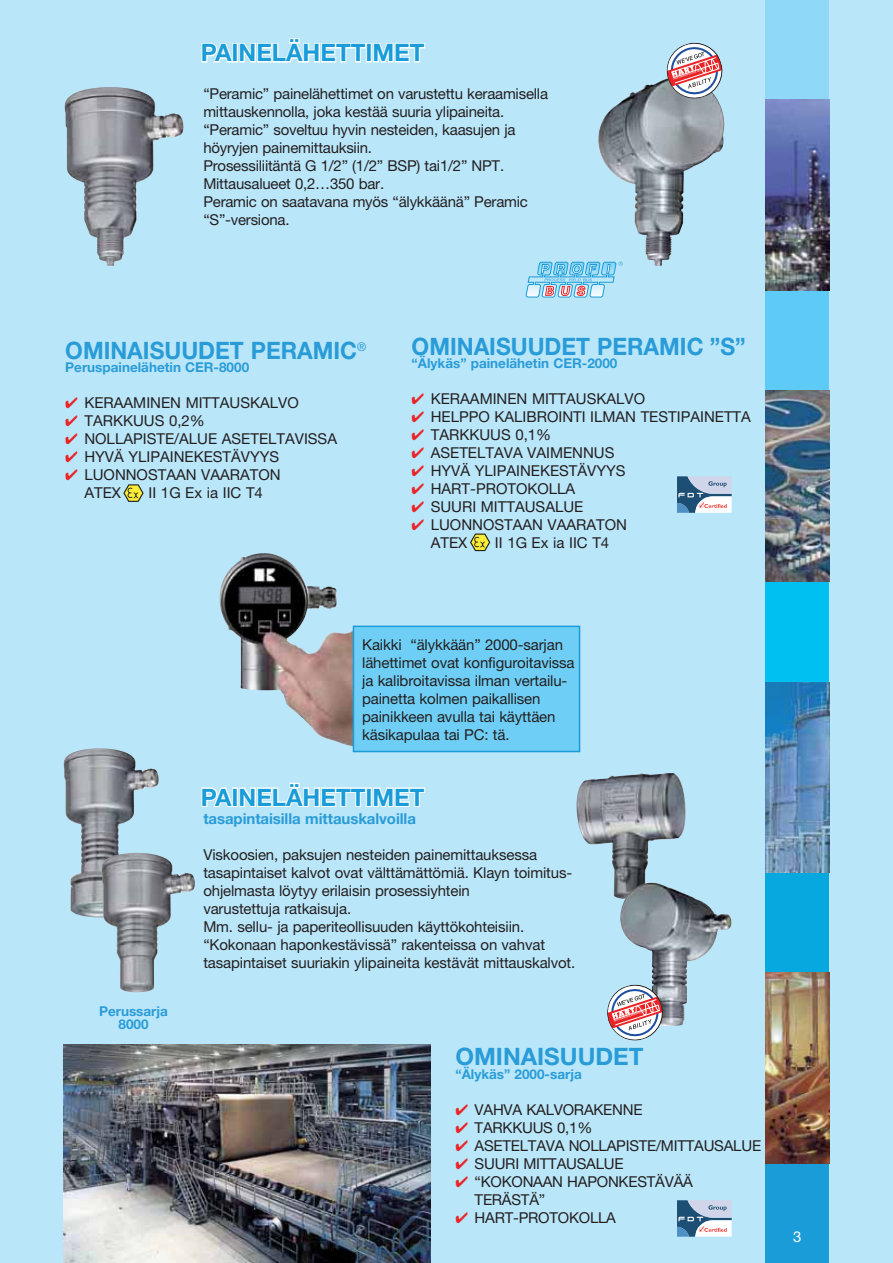
<style>
.page{position:relative;width:893px;height:1263px;background:#bae6f9}
.page>*{position:absolute;margin:0;border:0;box-sizing:border-box;transform-origin:0 0}
.t1{font:700 24px "Helvetica Neue";color:#299cd8;scale:.95 1}
.t2{font:700 24px "Helvetica Neue";color:#199cd8}
.t3{font:700 24px "Helvetica Neue";color:#299cd8}
.t4{font:15px/18px "Helvetica Neue";letter-spacing:-.01em;color:#231f20}
.t5{font:700 15px "Helvetica Neue";letter-spacing:-.005em;color:#299cd8}
.t6{font:15px "Helvetica Neue";color:#fff}
.t7{font:700 13.5px/13.5px "Helvetica Neue";color:#299cd8;text-align:center}
.s1{color:#239ed9}
.s2{color:#ea2426}
</style>
<div class="page">
<div style="left:765px;top:0;width:64px;height:117px;background:#8fd8f8"></div>
<div style="left:765px;top:278px;width:64px;height:130px;background:#5dcbf5"></div>
<div style="left:765px;top:569px;width:64px;height:129px;background:#00bff1"></div>
<div style="left:765px;top:860px;width:64px;height:129px;background:#07a7e0"></div>
<div style="left:765px;top:1151px;width:64px;height:112px;background:#199cd8"></div>
<img style="left:765px;top:99px;width:64px;height:192px">
<img style="left:765px;top:390px;width:64px;height:192px">
<img style="left:765px;top:682px;width:64px;height:191px">
<img style="left:765px;top:973px;width:64px;height:190px">
<img style="left:597px;top:78px;width:128px;height:188px">
<img style="left:576px;top:773px;width:110px;height:126px">
<img style="left:620px;top:883px;width:69px;height:143px">
<svg style="left:526px;top:262px;width:97px;height:35px"></svg>
<svg style="left:470px;top:534px;width:20px;height:17px"></svg>
<svg style="left:667px;top:43px;width:56px;height:56px;background:#c8aeb7"></svg>
<svg style="left:607px;top:984px;width:56px;height:56px"></svg>
<img style="left:220px;top:553px;width:135px;height:194px">
<div style="left:353px;top:626px;width:227px;height:125px;background:#6fcef5"></div>
<div style="left:353px;top:626px;width:227px;height:126px;border:2px solid #199cd8"></div>
<img style="left:64px;top:87px;width:120px;height:179px">
<img style="left:64px;top:748px;width:95px;height:169px">
<img style="left:102px;top:853px;width:93px;height:139px">
<img style="left:64px;top:1045px;width:366px;height:218px">
<svg style="left:201px;top:38px;width:225px;height:25px"></svg>
<svg style="left:201px;top:782px;width:225px;height:25px"></svg>
<svg style="left:123px;top:484px;width:21px;height:18px"></svg>
<svg style="left:677px;top:476px;width:55px;height:37px;background:#99acc1"></svg>
<svg style="left:677px;top:1200px;width:55px;height:37px;background:#99acc1"></svg>
<h1 class="t2" style="left:201px;top:44px;width:225px"><span class="s1">PAINEL</span>ÄHETTIMET</h1>
<p class="t4" style="left:203px;top:86px;width:346px">“Peramic” painelähettimet on varustettu keraamisella mittauskennolla, joka kestää suuria ylipaineita. “Peramic” soveltuu hyvin nesteiden, kaasujen ja höyryjen painemittauksiin.<br>Prosessiliitäntä G 1/2” (1/2” BSP) tai1/2” NPT.<br>Mittausalueet 0,2…350 bar.<br>Peramic on saatavana myös “älykkäänä” Peramic “S”-versiona.</p>
<h1 class="t1" style="left:65px;top:342px;width:318px">OMINAISUUDET PERAMIC<sup>®</sup></h1>
<p class="t7" style="left:65px;top:362px;width:185px">Peruspainelähetin CER-8000</p>
<p class="t4" style="left:65px;top:395px;width:235px"><span class="s2">✔</span> KERAAMINEN MITTAUSKALVO</p>
<p class="t4" style="left:65px;top:413px;width:141px"><span class="s2">✔</span> TARKKUUS 0,2%</p>
<p class="t4" style="left:65px;top:431px;width:273px"><span class="s2">✔</span> NOLLAPISTE/ALUE ASETELTAVISSA</p>
<p class="t4" style="left:65px;top:449px;width:215px"><span class="s2">✔</span> HYVÄ YLIPAINEKESTÄVYYS</p>
<p class="t4" style="left:84px;top:467px;width:198px;text-indent:-19px"><span class="s2">✔</span> LUONNOSTAAN VAARATON<br>ATEX</p>
<p class="t4" style="left:149px;top:485px;width:116px">II 1G Ex ia IIC T4</p>
<h1 class="t1" style="left:412px;top:338px;width:353px">OMINAISUUDET PERAMIC ”S”</h1>
<p class="t7" style="left:412px;top:358px;width:207px">“Älykäs” painelähetin CER-2000</p>
<p class="t4" style="left:412px;top:391px;width:235px"><span class="s2">✔</span> KERAAMINEN MITTAUSKALVO</p>
<p class="t4" style="left:412px;top:409px;width:341px"><span class="s2">✔</span> HELPPO KALIBROINTI ILMAN TESTIPAINETTA</p>
<p class="t4" style="left:412px;top:427px;width:141px"><span class="s2">✔</span> TARKKUUS 0,1%</p>
<p class="t4" style="left:412px;top:445px;width:204px"><span class="s2">✔</span> ASETELTAVA VAIMENNUS</p>
<p class="t4" style="left:412px;top:463px;width:215px"><span class="s2">✔</span> HYVÄ YLIPAINEKESTÄVYYS</p>
<p class="t4" style="left:412px;top:481px;width:165px"><span class="s2">✔</span> HART-PROTOKOLLA</p>
<p class="t4" style="left:412px;top:499px;width:173px"><span class="s2">✔</span> SUURI MITTAUSALUE</p>
<p class="t4" style="left:431px;top:517px;width:198px;text-indent:-19px"><span class="s2">✔</span> LUONNOSTAAN VAARATON<br>ATEX</p>
<p class="t4" style="left:495px;top:535px;width:116px">II 1G Ex ia IIC T4</p>
<p class="t7" style="left:99px;top:1006px;width:71px">Perussarja<br>8000</p>
<p class="t4" style="left:362px;top:637px;width:214px">Kaikki “älykkään” 2000-sarjan lähettimet ovat konfiguroitavissa ja kalibroitavissa ilman vertailu&shy;painetta kolmen paikallisen painikkeen avulla tai käyttäen käsikapulaa tai PC: tä.</p>
<h1 class="t2" style="left:201px;top:788px;width:225px">PAINELÄHETTIMET</h1>
<p class="t5" style="left:203px;top:814px;width:214px">tasapintaisilla mittauskalvoilla</p>
<p class="t4" style="left:203px;top:847px;width:373px">Viskoosien, paksujen nesteiden painemittauksessa tasapintaiset kalvot ovat välttämättömiä. Klayn toimitus&shy;ohjelmasta löytyy erilaisin prosessiyhtein<br>varustettuja ratkaisuja.<br>Mm. sellu- ja paperiteollisuuden käyttökohteisiin. “Kokonaan haponkestävissä” rakenteissa on vahvat tasapintaiset suuriakin ylipaineita kestävät mittauskalvot.</p>
<h1 class="t3" style="left:455px;top:1048px;width:189px">OMINAISUUDET</h1>
<p class="t7" style="left:455px;top:1068px;width:128px">“Älykäs” 2000-sarja</p>
<p class="t4" style="left:455px;top:1102px;width:189px"><span class="s2">✔</span> VAHVA KALVORAKENNE</p>
<p class="t4" style="left:455px;top:1120px;width:138px"><span class="s2">✔</span> TARKKUUS 0,1%</p>
<p class="t4" style="left:455px;top:1138px;width:307px"><span class="s2">✔</span> ASETELTAVA NOLLAPISTE/MITTAUSALUE</p>
<p class="t4" style="left:455px;top:1156px;width:170px"><span class="s2">✔</span> SUURI MITTAUSALUE</p>
<p class="t4" style="left:475px;top:1174px;width:220px;text-indent:-19px"><span class="s2">✔</span> “KOKONAAN HAPONKESTÄVÄÄ<br>TERÄSTÄ”</p>
<p class="t4" style="left:455px;top:1210px;width:162px"><span class="s2">✔</span> HART-PROTOKOLLA</p>
<p class="t6" style="left:793px;top:1231px;width:10px">3</p>
</div>
